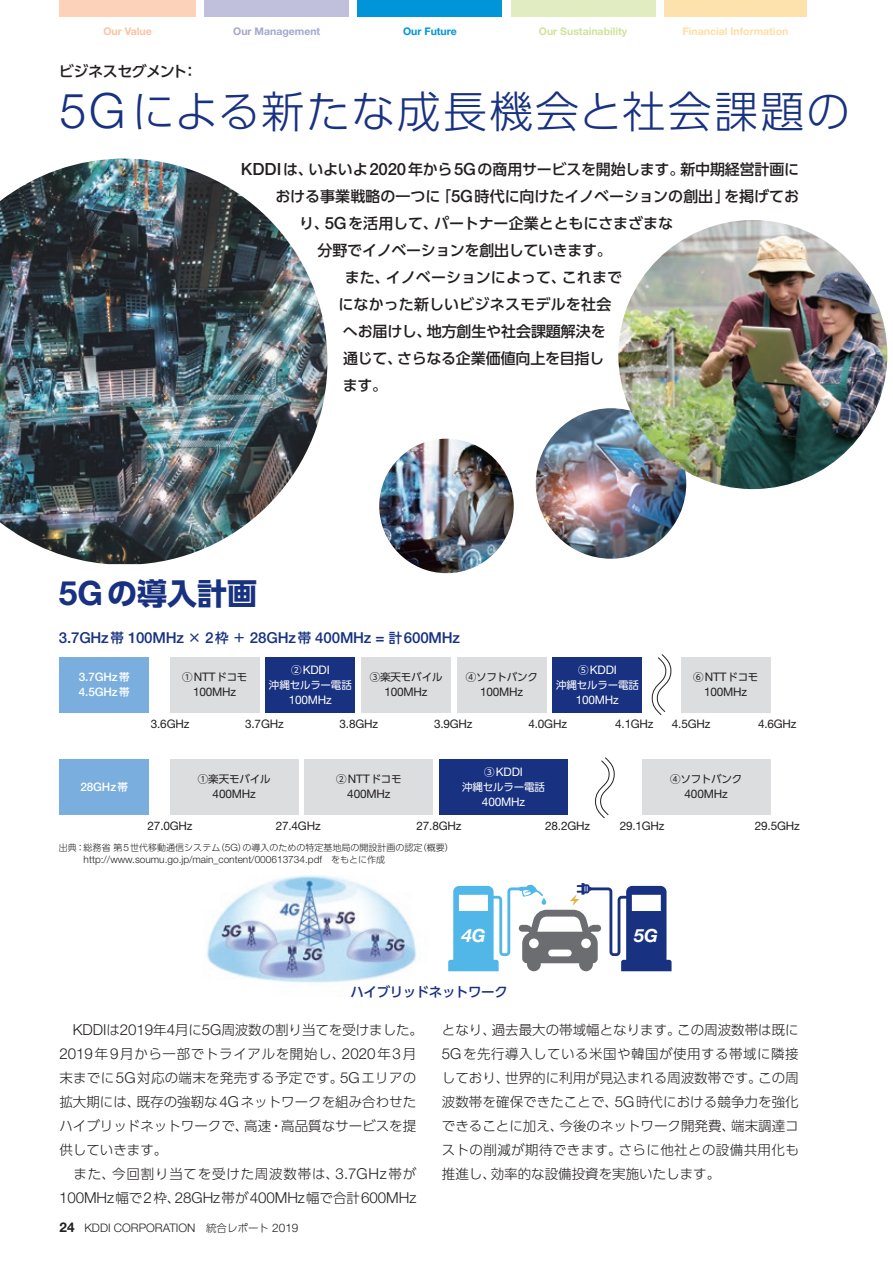
<style>
.page{position:relative;width:893px;height:1263px;background:#fff}
.page>*{position:absolute;margin:0;border:0;box-sizing:border-box;transform-origin:0 0}
.t1{font:300 43.5px "UD Shin Go Pr 6";letter-spacing:.05em;color:#183181}
.t2{font:700 30px "UD Shin Go Pr 6";color:#183181}
.t3{font:italic 700 18.15px "Helvetica Neue LT Pro";color:#fff}
.t4{font:500 15.15px "Helvetica Neue LT Pro";letter-spacing:-.01em;color:#183181}
.t5{font:300 15.15px "Helvetica Neue LT Pro";letter-spacing:-.005em;color:#231f20}
.t6{font:500 15px "UD Shin Go Pr 6";letter-spacing:-.005em;color:#231f20}
.t7{font:500 15px "UD Shin Go Pr 6";letter-spacing:.015em;color:#231f20}
.t8{font:500 15px "UD Shin Go Pr 6";letter-spacing:-.035em;color:#231f20}
.t9{font:300 13.5px/24px "UD Shin Go Pr 6";color:#231f20}
.t10{font:500 13.5px "UD Shin Go Pr 6";letter-spacing:-.025em;color:#183181}
.t11{font:11.7px "Helvetica Neue LT Pro";letter-spacing:-.01em;color:#231f20}
.t12{font:11.7px "Helvetica Neue LT Pro";letter-spacing:-.015em;color:#fff}
.t13{font:300 11.7px "Helvetica Neue LT Pro";color:#231f20}
.t14{font:500 11.7px/15px "Helvetica Neue LT Pro";letter-spacing:-.01em;color:#fff}
.t15{font:10.5px "UD Shin Go Pr 6";letter-spacing:-.02em;color:#231f20}
.t16{font:10.5px "UD Shin Go Pr 6";letter-spacing:-.015em;color:#fff}
.t17{font:700 10.5px "Helvetica Neue LT Pro";color:#ffdea4}
.t18{font:700 10.5px "Helvetica Neue LT Pro";color:#d0e39a}
.t19{font:700 10.5px "Helvetica Neue LT Pro";color:#a5a7cd}
.t20{font:700 10.5px "Helvetica Neue LT Pro";color:#0095d9}
.t21{font:700 10.5px "Helvetica Neue LT Pro";color:#fbc2a0}
.t22{font:300 10.05px "Helvetica Neue LT Pro";color:#231f20}
.t23{font:300 9px "UD Shin Go Pr 6";color:#231f20}
.s1{font-family:"Helvetica Neue LT Pro";font-size:48.75px}
.s2{font-family:"Helvetica Neue LT Pro";font-size:16.8px}
.s3{font-family:"Helvetica Neue LT Pro";font-size:33.6px}
.s4{font-family:"UD Shin Go Pr 6";font-size:13.5px}
.s5{font-family:"UD Shin Go Pr 6";font-size:10.5px}
.s6{font-family:"Helvetica Neue LT Pro";font-size:11.7px}
.s7{font-family:"Helvetica Neue LT Pro";font-size:10.05px}
.s8{font-family:"UD Shin Go Pr 6";font-size:9px}
.s9{font-family:"Helvetica Neue LT Pro";font-size:15.15px}
.s10{font-weight:700;font-size:13.5px}
</style>
<div class="page">
<img style="left:0;top:159px;width:327px;height:405px">
<img style="left:379px;top:439px;width:135px;height:134px;border-radius:67px">
<img style="left:536px;top:408px;width:150px;height:151px;border-radius:75px">
<div style="left:60px;top:657px;width:89px;height:55px;background:#79aede"></div>
<div style="left:170px;top:657px;width:89px;height:55px;background:#dcdddf"></div>
<div style="left:266px;top:657px;width:89px;height:55px;background:#183181"></div>
<div style="left:361px;top:657px;width:90px;height:55px;background:#dcdddf"></div>
<div style="left:457px;top:657px;width:89px;height:55px;background:#dcdddf"></div>
<div style="left:553px;top:657px;width:89px;height:55px;background:#183181"></div>
<div style="left:681px;top:657px;width:89px;height:55px;background:#dcdddf"></div>
<svg style="left:651px;top:654px;width:21px;height:61px"></svg>
<div style="left:60px;top:759px;width:89px;height:55px;background:#79aede"></div>
<div style="left:170px;top:759px;width:128px;height:55px;background:#dcdddf"></div>
<div style="left:305px;top:759px;width:128px;height:55px;background:#dcdddf"></div>
<div style="left:439px;top:759px;width:129px;height:55px;background:#183181"></div>
<div style="left:642px;top:759px;width:128px;height:55px;background:#dcdddf"></div>
<svg style="left:595px;top:757px;width:20px;height:62px"></svg>
<img style="left:207px;top:875px;width:210px;height:108px">
<img style="left:618px;top:220px;width:269px;height:269px;border-radius:134px">
<svg style="left:448px;top:883px;width:223px;height:88px"></svg>
<div style="left:358px;top:0;width:144px;height:17px;background:#0095d9"></div>
<div style="left:60px;top:0;width:136px;height:17px;background:#fcd2b8"></div>
<div style="left:511px;top:0;width:144px;height:17px;background:#e1edc1"></div>
<div style="left:664px;top:0;width:143px;height:17px;background:#fee2ae"></div>
<div style="left:204px;top:0;width:145px;height:17px;background:#c0c0dc"></div>
<p class="t21" style="left:103px;top:24px;width:50px">Our Value</p>
<p class="t19" style="left:233px;top:24px;width:89px">Our Management</p>
<p class="t20" style="left:403px;top:24px;width:55px">Our Future</p>
<p class="t18" style="left:539px;top:24px;width:90px">Our Sustainability</p>
<p class="t17" style="left:683px;top:24px;width:107px">Financial Information</p>
<p class="t8" style="left:59px;top:59px;width:140px">ビジネスセグメント：</p>
<h1 class="t1" style="left:60px;top:76px;width:838px"><span class="s1">5G</span>による新たな成長機会と社会課題の　</h1>
<p class="t6" style="left:241px;top:157px;width:560px"><span class="s2">KDDI</span>は、いよいよ<span class="s2">2020</span>年から<span class="s2">5G</span>の商用サービスを開始します。新中期経営計画に</p>
<p class="t6" style="left:275px;top:184px;width:525px">おける事業戦略の一つに「<span class="s2">5G</span>時代に向けたイノベーションの創出」を掲げてお</p>
<p class="t6" style="left:299px;top:211px;width:375px">り、<span class="s2">5G</span>を活用して、パートナー企業とともにさまざまな</p>
<p class="t6" style="left:318px;top:238px;width:296px">分野でイノベーションを創出していきます。</p>
<p class="t6" style="left:330px;top:265px;width:294px">　また、イノベーションによって、これまで</p>
<p class="t7" style="left:338px;top:292px;width:275px">になかった新しいビジネスモデルを社会</p>
<p class="t6" style="left:343px;top:319px;width:264px">へお届けし、地方創生や社会課題解決を</p>
<p class="t6" style="left:343px;top:346px;width:263px">通じて、さらなる企業価値向上を目指し</p>
<p class="t6" style="left:343px;top:373px;width:46px">ます。</p>
<h2 class="t2" style="left:59px;top:569px;width:200px"><span class="s3">5G</span>の導入計画</h2>
<p class="t4" style="left:59px;top:629px;width:403px">3.7GHz<span class="s4">帯</span> 100MHz <span class="s4">×</span> 2<span class="s4">枠＋</span> 28GHz<span class="s4">帯</span> 400MHz = <span class="s4">計</span>600MHz</p>
<p class="t14" style="left:79px;top:669px;width:52px">3.7GHz<span class="s5">帯<br></span>4.5GHz<span class="s5">帯</span></p>
<p class="t15" style="left:182px;top:669px;width:67px">①<span class="s6">NTT</span>ドコモ</p>
<p class="t12" style="left:291px;top:662px;width:40px"><span class="s5">②</span>KDDI</p>
<p class="t16" style="left:269px;top:676px;width:84px">沖縄セルラー電話</p>
<p class="t12" style="left:289px;top:692px;width:44px">100MHz</p>
<p class="t15" style="left:370px;top:669px;width:74px">③楽天モバイル</p>
<p class="t11" style="left:385px;top:685px;width:44px">100MHz</p>
<p class="t15" style="left:466px;top:669px;width:73px">④ソフトバンク</p>
<p class="t11" style="left:480px;top:685px;width:44px">100MHz</p>
<p class="t11" style="left:193px;top:685px;width:44px">100MHz</p>
<p class="t12" style="left:578px;top:662px;width:40px"><span class="s5">⑤</span>KDDI</p>
<p class="t16" style="left:556px;top:676px;width:84px">沖縄セルラー電話</p>
<p class="t12" style="left:576px;top:692px;width:44px">100MHz</p>
<p class="t15" style="left:693px;top:669px;width:67px">⑥<span class="s6">NTT</span>ドコモ</p>
<p class="t11" style="left:704px;top:685px;width:44px">100MHz</p>
<p class="t14" style="left:80px;top:779px;width:49px">28GHz<span class="s5">帯</span></p>
<p class="t11" style="left:151px;top:716px;width:40px">3.6GHz</p>
<p class="t11" style="left:245px;top:716px;width:40px">3.7GHz</p>
<p class="t11" style="left:340px;top:716px;width:40px">3.8GHz</p>
<p class="t11" style="left:434px;top:716px;width:40px">3.9GHz</p>
<p class="t11" style="left:528px;top:716px;width:40px">4.0GHz</p>
<p class="t11" style="left:615px;top:716px;width:40px">4.1GHz</p>
<p class="t11" style="left:672px;top:716px;width:40px">4.5GHz</p>
<p class="t11" style="left:758px;top:716px;width:40px">4.6GHz</p>
<p class="t15" style="left:198px;top:770px;width:74px">①楽天モバイル</p>
<p class="t11" style="left:213px;top:787px;width:45px">400MHz</p>
<p class="t15" style="left:336px;top:770px;width:67px">②<span class="s6">NTT</span>ドコモ</p>
<p class="t11" style="left:347px;top:787px;width:45px">400MHz</p>
<p class="t12" style="left:484px;top:764px;width:40px"><span class="s5">③</span>KDDI</p>
<p class="t16" style="left:462px;top:778px;width:84px">沖縄セルラー電話</p>
<p class="t12" style="left:482px;top:794px;width:45px">400MHz</p>
<p class="t15" style="left:670px;top:770px;width:73px">④ソフトバンク</p>
<p class="t11" style="left:685px;top:787px;width:45px">400MHz</p>
<p class="t11" style="left:148px;top:818px;width:46px">27.0GHz</p>
<p class="t11" style="left:276px;top:818px;width:46px">27.4GHz</p>
<p class="t11" style="left:417px;top:818px;width:46px">27.8GHz</p>
<p class="t11" style="left:545px;top:818px;width:46px">28.2GHz</p>
<p class="t11" style="left:620px;top:818px;width:46px">29.1GHz</p>
<p class="t11" style="left:755px;top:818px;width:46px">29.5GHz</p>
<p class="t23" style="left:59px;top:841px;width:396px">出典：総務省第<span class="s7">5</span>世代移動通信システム（<span class="s7">5G</span>）の導入のための特定基地局の開設計画の認定（概要）</p>
<p class="t22" style="left:84px;top:854px;width:303px">http://www.soumu.go.jp/main_content/000613734.pdf<span class="s8">　をもとに作成</span></p>
<h3 class="t3" style="left:462px;top:924px;width:25px">4G</h3>
<h3 class="t3" style="left:634px;top:924px;width:25px">5G</h3>
<p class="t10" style="left:350px;top:981px;width:159px">ハイブリッドネットワーク</p>
<p class="t9" style="left:59px;top:1018px;width:365px;text-indent:13px"><span class="s9">KDDI</span>は<span class="s9">2019</span>年<span class="s9">4</span>月に<span class="s9">5G</span>周波数の割り当てを受けました。<br><span class="s9">2019</span>年<span class="s9">9</span>月から一部でトライアルを開始し、<span class="s9">2020</span>年<span class="s9">3</span>月末までに<span class="s9">5G</span>対応の端末を発売する予定です。<span class="s9">5G</span>エリアの拡大期には、既存の強靭な<span class="s9">4G</span>ネットワークを組み合わせたハイブリッドネットワークで、高速・高品質なサービスを提供していきます。<br>　また、今回割り当てを受けた周波数帯は、<span class="s9">3.7GHz</span>帯が</p>
<p class="t5" style="left:59px;top:1189px;width:359px">100MHz<span class="s4">幅で</span>2<span class="s4">枠、</span>28GHz<span class="s4">帯が</span>400MHz<span class="s4">幅で合計</span>600MHz</p>
<p class="t13" style="left:60px;top:1221px;width:240px"><span class="s10">24</span> KDDI CORPORATION<span class="s5">　統合レポート</span> 2019</p>
<p class="t9" style="left:442px;top:1018px;width:359px;text-align:justify">となり、過去最大の帯域幅となります。この周波数帯は既に<span class="s9">5G</span>を先行導入している米国や韓国が使用する帯域に隣接しており、世界的に利用が見込まれる周波数帯です。この周波数帯を確保できたことで、<span class="s9">5G</span>時代における競争力を強化できることに加え、今後のネットワーク開発費、端末調達コストの削減が期待できます。さらに他社との設備共用化も推進し、効率的な設備投資を実施いたします。</p>
</div>
